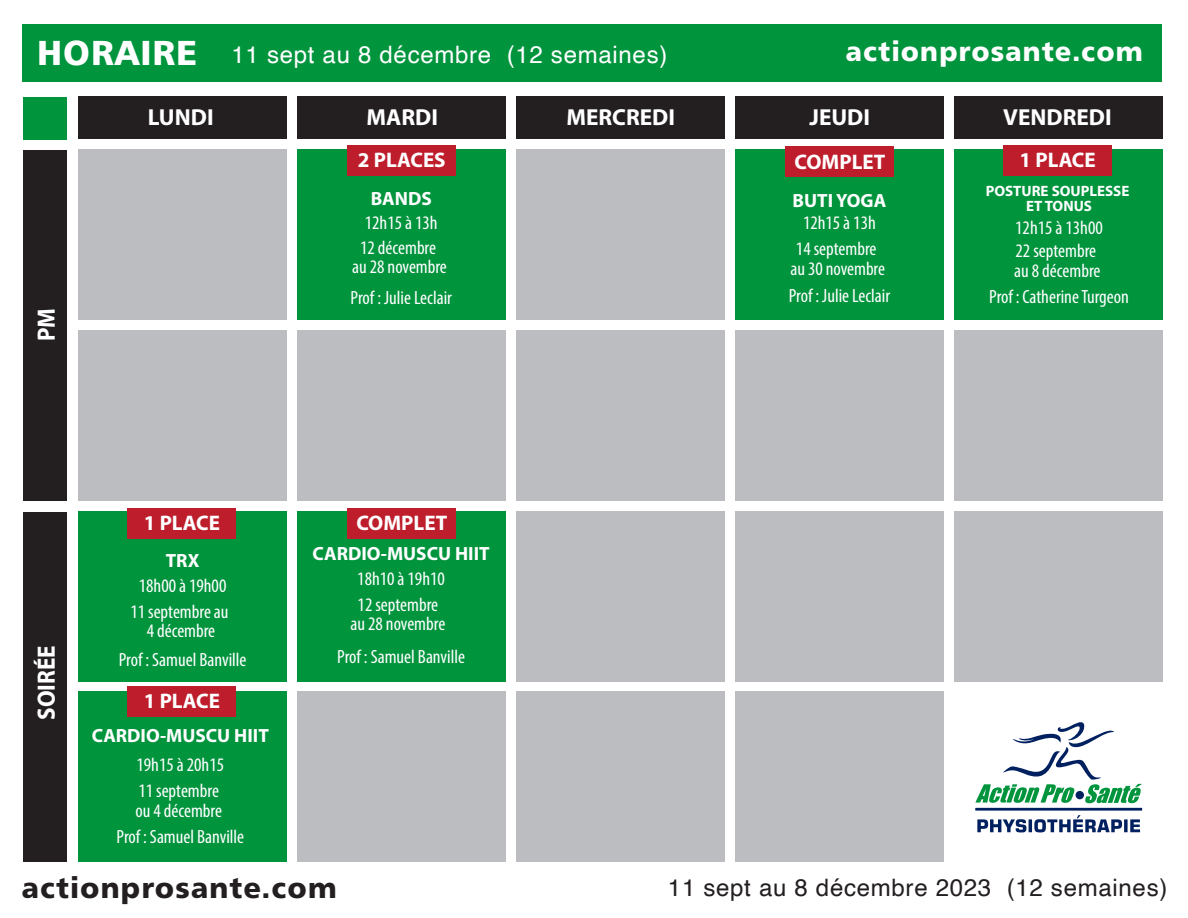
<style>
.page{position:relative;width:1188px;height:918px;background:#fff}
.page>*{position:absolute;margin:0;border:0;box-sizing:border-box;transform-origin:0 0}
.t1{font:29.25px "Humanist 777 BT Black B";letter-spacing:.03em;color:#231f20}
.t2{font:27.6px "Humanist 777 BT Black B";letter-spacing:.03em;color:#fff}
.t3{font:700 25.05px "Myriad Pro";color:#fff;scale:.93 1}
.t4{font:24px "Helvetica";letter-spacing:.03em;color:#fff}
.t5{font:24px "Helvetica";letter-spacing:.03em;color:#231f20}
.t6{font:700 23.25px "Myriad Pro";color:#fff}
.t7{font:700 21.15px "Myriad Pro";color:#fff}
.t8{font:condensed 19.2px/19.2px "Myriad Pro";color:#fff}
.t9{font:700 19.2px "Myriad Pro";color:#fff}
.t10{font:700 15px/15px "Myriad Pro";color:#fff;text-align:center}
.s1{font-family:"Humanist 777 BT Black B";font-size:34.65px}
</style>
<div class="page">
<div style="left:23px;top:24px;width:1139px;height:58px;background:#00943d"></div>
<div style="left:78px;top:97px;width:208px;height:42px;background:#231f20"></div>
<div style="left:24px;top:97px;width:43px;height:43px;background:#00943d"></div>
<div style="left:297px;top:97px;width:208px;height:42px;background:#231f20"></div>
<div style="left:516px;top:97px;width:208px;height:42px;background:#231f20"></div>
<div style="left:735px;top:97px;width:208px;height:42px;background:#231f20"></div>
<div style="left:954px;top:97px;width:208px;height:42px;background:#231f20"></div>
<div style="left:78px;top:149px;width:208px;height:171px;background:#bcbdc0"></div>
<div style="left:78px;top:331px;width:208px;height:170px;background:#bcbdc0"></div>
<div style="left:297px;top:149px;width:208px;height:171px;background:#00943d"></div>
<div style="left:297px;top:331px;width:208px;height:170px;background:#bcbdc0"></div>
<div style="left:516px;top:149px;width:208px;height:171px;background:#bcbdc0"></div>
<div style="left:516px;top:331px;width:208px;height:170px;background:#bcbdc0"></div>
<div style="left:735px;top:149px;width:208px;height:171px;background:#00943d"></div>
<div style="left:735px;top:331px;width:208px;height:170px;background:#bcbdc0"></div>
<div style="left:954px;top:149px;width:208px;height:171px;background:#00943d"></div>
<div style="left:954px;top:331px;width:208px;height:170px;background:#bcbdc0"></div>
<div style="left:23px;top:151px;width:44px;height:350px;background:#231f20"></div>
<div style="left:78px;top:511px;width:208px;height:171px;background:#00943d"></div>
<div style="left:78px;top:691px;width:208px;height:170px;background:#00943d"></div>
<div style="left:24px;top:512px;width:43px;height:350px;background:#231f20"></div>
<div style="left:297px;top:511px;width:208px;height:171px;background:#00943d"></div>
<div style="left:297px;top:691px;width:208px;height:170px;background:#bcbdc0"></div>
<div style="left:516px;top:511px;width:208px;height:171px;background:#bcbdc0"></div>
<div style="left:516px;top:691px;width:208px;height:170px;background:#bcbdc0"></div>
<div style="left:735px;top:511px;width:208px;height:171px;background:#bcbdc0"></div>
<div style="left:735px;top:691px;width:208px;height:170px;background:#bcbdc0"></div>
<div style="left:954px;top:511px;width:208px;height:171px;background:#bcbdc0"></div>
<svg style="left:975px;top:722px;width:168px;height:111px"></svg>
<div style="left:127px;top:508px;width:109px;height:31px;background:#be1d2c"></div>
<div style="left:1003px;top:145px;width:109px;height:30px;background:#be1d2c"></div>
<div style="left:347px;top:145px;width:109px;height:30px;background:#be1d2c"></div>
<div style="left:347px;top:508px;width:109px;height:31px;background:#be1d2c"></div>
<div style="left:785px;top:147px;width:109px;height:30px;background:#be1d2c"></div>
<div style="left:127px;top:686px;width:109px;height:31px;background:#be1d2c"></div>
<p class="t4" style="left:37px;top:36px;width:632px"><span class="s1">HORAIRE</span> 11 sept au 8 décembre (12 semaines)</p>
<h2 class="t2" style="left:846px;top:34px;width:299px">actionprosante.com</h2>
<p class="t6" style="left:148px;top:102px;width:67px">LUNDI</p>
<p class="t6" style="left:367px;top:102px;width:73px">MARDI</p>
<p class="t6" style="left:566px;top:102px;width:110px">MERCREDI</p>
<p class="t6" style="left:809px;top:102px;width:62px">JEUDI</p>
<p class="t6" style="left:1003px;top:102px;width:110px">VENDREDI</p>
<p class="t7" style="left:358px;top:146px;width:89px">2 PLACES</p>
<p class="t7" style="left:1019px;top:146px;width:78px">1 PLACE</p>
<p class="t7" style="left:795px;top:148px;width:92px">COMPLET</p>
<p class="t9" style="left:371px;top:186px;width:62px">BANDS</p>
<p class="t8" style="left:365px;top:213px;width:74px">12h15 à 13h</p>
<p class="t8" style="left:352px;top:238px;width:96px;text-align:center">12 décembre au 28 novembre</p>
<h3 class="t3" style="left:30px;top:341px;width:37px;rotate:-90deg">PM</h3>
<p class="t8" style="left:351px;top:288px;width:103px">Prof : Julie Leclair</p>
<h3 class="t3" style="left:30px;top:720px;width:82px;rotate:-90deg">SOIRÉE</h3>
<p class="t7" style="left:144px;top:509px;width:78px">1 PLACE</p>
<p class="t9" style="left:166px;top:548px;width:35px">TRX</p>
<p class="t8" style="left:139px;top:576px;width:89px">18h00 à 19h00</p>
<p class="t8" style="left:130px;top:602px;width:100px;text-align:center">11 septembre au<br>4 décembre</p>
<p class="t8" style="left:119px;top:649px;width:129px">Prof : Samuel Banville</p>
<p class="t7" style="left:144px;top:688px;width:78px">1 PLACE</p>
<p class="t9" style="left:92px;top:723px;width:179px">CARDIO-MUSCU HIIT</p>
<p class="t8" style="left:137px;top:755px;width:89px">19h15 à 20h15</p>
<p class="t8" style="left:135px;top:781px;width:88px">11 septembre ou 4 décembre</p>
<p class="t8" style="left:116px;top:827px;width:129px">Prof : Samuel Banville</p>
<p class="t7" style="left:356px;top:509px;width:92px">COMPLET</p>
<p class="t9" style="left:313px;top:541px;width:179px">CARDIO-MUSCU HIIT</p>
<p class="t8" style="left:357px;top:569px;width:89px">18h10 à 19h10</p>
<p class="t8" style="left:351px;top:595px;width:96px;text-align:center">12 septembre au 28 novembre</p>
<p class="t8" style="left:337px;top:647px;width:129px">Prof : Samuel Banville</p>
<h1 class="t1" style="left:22px;top:869px;width:317px">actionprosante.com</h1>
<p class="t9" style="left:793px;top:188px;width:95px">BUTI YOGA</p>
<p class="t8" style="left:803px;top:213px;width:74px">12h15 à 13h</p>
<p class="t8" style="left:790px;top:239px;width:96px">14 septembre au 30 novembre</p>
<p class="t8" style="left:789px;top:286px;width:103px">Prof : Julie Leclair</p>
<p class="t10" style="left:986px;top:183px;width:145px">POSTURE SOUPLESSE<br>ET TONUS</p>
<p class="t8" style="left:1015px;top:218px;width:89px">12h15 à 13h00</p>
<p class="t8" style="left:1014px;top:241px;width:88px">22 septembre au 8 décembre</p>
<p class="t8" style="left:989px;top:286px;width:141px">Prof : Catherine Turgeon</p>
<p class="t5" style="left:668px;top:869px;width:501px">11 sept au 8 décembre 2023 (12 semaines)</p>
</div>
